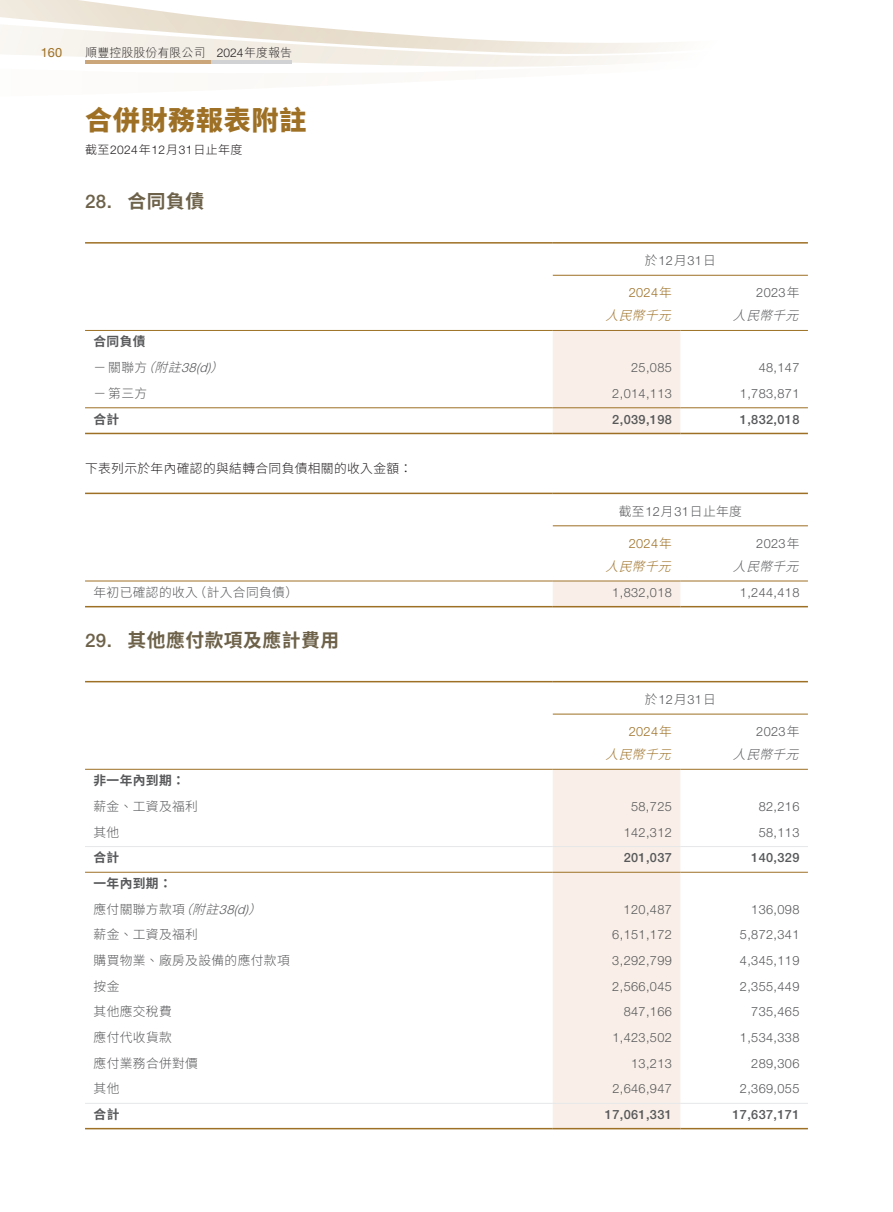
<style>
.page{position:relative;width:893px;height:1212px;background:#fff}
.page>*{position:absolute;margin:0;border:0;box-sizing:border-box;transform-origin:0 0}
.t1{font:800 27px "Source Han Sans TC";letter-spacing:.03em;color:#9d7025}
.t2{font:700 18.75px "Source Han Sans TC";letter-spacing:.03em;color:#6d6149}
.t3{font:300 12.75px "Helvetica Neue LT Pro";letter-spacing:.03em;color:#57585a}
.t4{font:300 12.75px/25.7px "Source Han Sans TC";letter-spacing:.03em;color:#57585a}
.t5{font:500 12.75px "Helvetica Neue LT Pro";letter-spacing:.03em;color:#57585a}
.t6{font:300 12.75px "Source Han Sans TC";letter-spacing:.03em;color:#231f20}
.t7{font:700 12.75px "Source Han Sans TC";letter-spacing:.03em;color:#57585a}
.t8{font:300 12.75px "Helvetica Neue LT Pro";letter-spacing:.03em;color:#9d7025}
.t9{font:italic 300 12.75px "Source Han Sans TC";color:#9d7025}
.t10{font:italic 300 12.75px "Source Han Sans TC";color:#57585a}
.t11{font:italic 300 12.75px "Helvetica Neue LT Pro";color:#57585a}
.t12{font:12.75px "Helvetica Neue LT Pro";color:#9d7025}
.t13{font:300 12px "M Hei HK";letter-spacing:.005em;color:#231f20}
.t14{font:300 12px "Source Han Sans TC";letter-spacing:.03em;color:#231f20}
.s1{font-family:"Helvetica Neue LT Pro"}
.s2{font-family:"Helvetica Neue LT Pro";font-weight:500}
.s3{font-family:"Source Han Sans TC"}
.s4{font-family:"Source Han Sans TC";font-style:normal}
.s5{font-weight:700}
.s6{font-style:italic}
.s7{font-family:"Helvetica Neue LT Pro";font-style:italic}
</style>
<div class="page">
<svg style="left:0;top:0;width:672px;height:67px"></svg>
<hr style="left:196px;top:60px;width:96px;height:3px;background:#d1d2d4">
<hr style="left:85px;top:60px;width:126px;height:3px;background:#caa67a">
<div style="left:553px;top:331px;width:127px;height:102px;background:#f9efe8"></div>
<hr style="left:85px;top:242px;width:468px;height:2px;background:#9d7025">
<hr style="left:553px;top:242px;width:255px;height:2px;background:#9d7025">
<hr style="left:553px;top:275px;width:255px;height:1px;background:#9d7025">
<hr style="left:85px;top:330px;width:468px;height:1px;background:#9d7025">
<hr style="left:553px;top:330px;width:127px;height:1px;background:#9d7025">
<hr style="left:680px;top:330px;width:128px;height:1px;background:#9d7025">
<hr style="left:85px;top:407px;width:468px;height:1px;background:#9d7025">
<hr style="left:553px;top:407px;width:127px;height:1px;background:#9d7025">
<hr style="left:680px;top:407px;width:128px;height:1px;background:#9d7025">
<hr style="left:85px;top:433px;width:468px;height:1px;background:#9d7025">
<hr style="left:553px;top:433px;width:127px;height:1px;background:#9d7025">
<hr style="left:680px;top:433px;width:128px;height:1px;background:#9d7025">
<div style="left:553px;top:582px;width:127px;height:24px;background:#f9efe8"></div>
<hr style="left:85px;top:493px;width:468px;height:1px;background:#9d7025">
<hr style="left:553px;top:493px;width:255px;height:1px;background:#9d7025">
<hr style="left:553px;top:525px;width:255px;height:1px;background:#9d7025">
<hr style="left:85px;top:581px;width:468px;height:1px;background:#9d7025">
<hr style="left:553px;top:581px;width:127px;height:1px;background:#9d7025">
<hr style="left:680px;top:581px;width:128px;height:1px;background:#9d7025">
<hr style="left:85px;top:606px;width:468px;height:1px;background:#9d7025">
<hr style="left:553px;top:606px;width:127px;height:1px;background:#9d7025">
<hr style="left:680px;top:606px;width:128px;height:1px;background:#9d7025">
<div style="left:553px;top:770px;width:127px;height:358px;background:#f9efe8"></div>
<hr style="left:85px;top:1103px;width:468px;height:1px;background:#e6e7e9">
<hr style="left:553px;top:1103px;width:127px;height:1px;background:#e6e7e9">
<hr style="left:680px;top:1103px;width:128px;height:1px;background:#e6e7e9">
<hr style="left:85px;top:846px;width:468px;height:1px;background:#e6e7e9">
<hr style="left:553px;top:846px;width:127px;height:1px;background:#e6e7e9">
<hr style="left:680px;top:846px;width:128px;height:1px;background:#e6e7e9">
<hr style="left:85px;top:681px;width:468px;height:1px;background:#9d7025">
<hr style="left:553px;top:681px;width:255px;height:1px;background:#9d7025">
<hr style="left:553px;top:714px;width:255px;height:1px;background:#9d7025">
<hr style="left:85px;top:769px;width:468px;height:1px;background:#9d7025">
<hr style="left:553px;top:769px;width:127px;height:1px;background:#9d7025">
<hr style="left:680px;top:769px;width:128px;height:1px;background:#9d7025">
<hr style="left:85px;top:872px;width:468px;height:1px;background:#9d7025">
<hr style="left:553px;top:872px;width:127px;height:1px;background:#9d7025">
<hr style="left:680px;top:872px;width:128px;height:1px;background:#9d7025">
<hr style="left:85px;top:1128px;width:468px;height:1px;background:#9d7025">
<hr style="left:553px;top:1128px;width:127px;height:1px;background:#9d7025">
<hr style="left:680px;top:1128px;width:128px;height:1px;background:#9d7025">
<p class="t12" style="left:41px;top:45px;width:23px">160</p>
<p class="t13" style="left:85px;top:47px;width:208px">順豐控股股份有限公司 <span class="s1">2024</span>年度報告</p>
<h1 class="t1" style="left:85px;top:105px;width:223px">合併財務報表附註</h1>
<p class="t14" style="left:85px;top:142px;width:159px">截至<span class="s1">2024</span>年<span class="s1">12</span>月<span class="s1">31</span>日止年度</p>
<h2 class="t2" style="left:85px;top:190px;width:121px"><span class="s2">28.</span> 合同負債</h2>
<p class="t3" style="left:645px;top:253px;width:72px"><span class="s3">於</span>12<span class="s3">月</span>31<span class="s3">日</span></p>
<p class="t8" style="left:629px;top:285px;width:45px">2024<span class="s3">年</span></p>
<p class="t3" style="left:756px;top:285px;width:45px">2023<span class="s3">年</span></p>
<p class="t9" style="left:605px;top:308px;width:76px">人民幣千元</p>
<p class="t10" style="left:733px;top:308px;width:76px">人民幣千元</p>
<p class="t7" style="left:94px;top:335px;width:54px">合同負債</p>
<p class="t11" style="left:94px;top:360px;width:141px"><span class="s4">－關聯方</span><span class="s3">（附註</span>38(d)<span class="s3">）</span></p>
<p class="t3" style="left:631px;top:360px;width:42px">25,085</p>
<p class="t3" style="left:759px;top:360px;width:42px">48,147</p>
<p class="t4" style="left:94px;top:380px;width:55px">－第三方</p>
<p class="t3" style="left:612px;top:385px;width:61px">2,014,113</p>
<p class="t3" style="left:740px;top:385px;width:61px">1,783,871</p>
<p class="t7" style="left:94px;top:412px;width:27px">合計</p>
<p class="t5" style="left:612px;top:412px;width:61px">2,039,198</p>
<p class="t5" style="left:740px;top:412px;width:61px">1,832,018</p>
<p class="t6" style="left:85px;top:461px;width:329px">下表列示於年內確認的與結轉合同負債相關的收入金額：</p>
<p class="t4" style="left:619px;top:498px;width:125px">截至<span class="s1">12</span>月<span class="s1">31</span>日止年度</p>
<p class="t8" style="left:629px;top:535px;width:45px">2024<span class="s3">年</span></p>
<p class="t3" style="left:756px;top:535px;width:45px">2023<span class="s3">年</span></p>
<p class="t9" style="left:605px;top:559px;width:76px">人民幣千元</p>
<p class="t10" style="left:733px;top:559px;width:76px">人民幣千元</p>
<p class="t4" style="left:94px;top:580px;width:206px">年初已確認的收入（計入合同負債）</p>
<p class="t3" style="left:612px;top:585px;width:61px">1,832,018</p>
<p class="t3" style="left:740px;top:585px;width:61px">1,244,418</p>
<h2 class="t2" style="left:85px;top:629px;width:256px"><span class="s2">29.</span> 其他應付款項及應計費用</h2>
<p class="t3" style="left:645px;top:692px;width:72px"><span class="s3">於</span>12<span class="s3">月</span>31<span class="s3">日</span></p>
<p class="t8" style="left:629px;top:724px;width:45px">2024<span class="s3">年</span></p>
<p class="t3" style="left:756px;top:724px;width:45px">2023<span class="s3">年</span></p>
<p class="t9" style="left:605px;top:747px;width:76px">人民幣千元</p>
<p class="t10" style="left:733px;top:747px;width:76px">人民幣千元</p>
<p class="t7" style="left:94px;top:773px;width:93px">非一年內到期：</p>
<p class="t4" style="left:94px;top:794px;width:106px">薪金、工資及福利</p>
<p class="t3" style="left:631px;top:798px;width:42px">58,725</p>
<p class="t3" style="left:759px;top:798px;width:42px">82,216</p>
<p class="t4" style="left:94px;top:819px;width:27px">其他</p>
<p class="t3" style="left:624px;top:824px;width:50px">142,312</p>
<p class="t3" style="left:759px;top:824px;width:42px">58,113</p>
<p class="t7" style="left:94px;top:850px;width:27px">合計</p>
<p class="t5" style="left:624px;top:850px;width:50px">201,037</p>
<p class="t5" style="left:751px;top:850px;width:50px">140,329</p>
<p class="t4" style="left:94px;top:871px;width:179px"><span class="s5">一年內到期：<br></span>應付關聯方款項<span class="s6">（附註</span><span class="s7">38(d)</span><span class="s6">）</span></p>
<p class="t3" style="left:624px;top:901px;width:50px">120,487</p>
<p class="t3" style="left:751px;top:901px;width:50px">136,098</p>
<p class="t4" style="left:94px;top:922px;width:106px">薪金、工資及福利</p>
<p class="t3" style="left:612px;top:927px;width:61px">6,151,172</p>
<p class="t3" style="left:740px;top:927px;width:61px">5,872,341</p>
<p class="t4" style="left:94px;top:948px;width:198px">購買物業、廠房及設備的應付款項</p>
<p class="t3" style="left:612px;top:953px;width:61px">3,292,799</p>
<p class="t3" style="left:740px;top:953px;width:61px">4,345,119</p>
<p class="t4" style="left:94px;top:973px;width:27px">按金</p>
<p class="t3" style="left:612px;top:978px;width:61px">2,566,045</p>
<p class="t3" style="left:740px;top:978px;width:61px">2,355,449</p>
<p class="t4" style="left:94px;top:999px;width:80px">其他應交稅費</p>
<p class="t3" style="left:624px;top:1004px;width:50px">847,166</p>
<p class="t3" style="left:751px;top:1004px;width:50px">735,465</p>
<p class="t4" style="left:94px;top:1025px;width:80px">應付代收貨款</p>
<p class="t3" style="left:612px;top:1030px;width:61px">1,423,502</p>
<p class="t3" style="left:740px;top:1030px;width:61px">1,534,338</p>
<p class="t4" style="left:94px;top:1050px;width:106px">應付業務合併對價</p>
<p class="t3" style="left:631px;top:1055px;width:42px">13,213</p>
<p class="t3" style="left:751px;top:1055px;width:50px">289,306</p>
<p class="t4" style="left:94px;top:1076px;width:27px">其他</p>
<p class="t3" style="left:612px;top:1081px;width:61px">2,646,947</p>
<p class="t3" style="left:740px;top:1081px;width:61px">2,369,055</p>
<p class="t7" style="left:94px;top:1107px;width:27px">合計</p>
<p class="t5" style="left:605px;top:1107px;width:69px">17,061,331</p>
<p class="t5" style="left:732px;top:1107px;width:69px">17,637,171</p>
</div>
